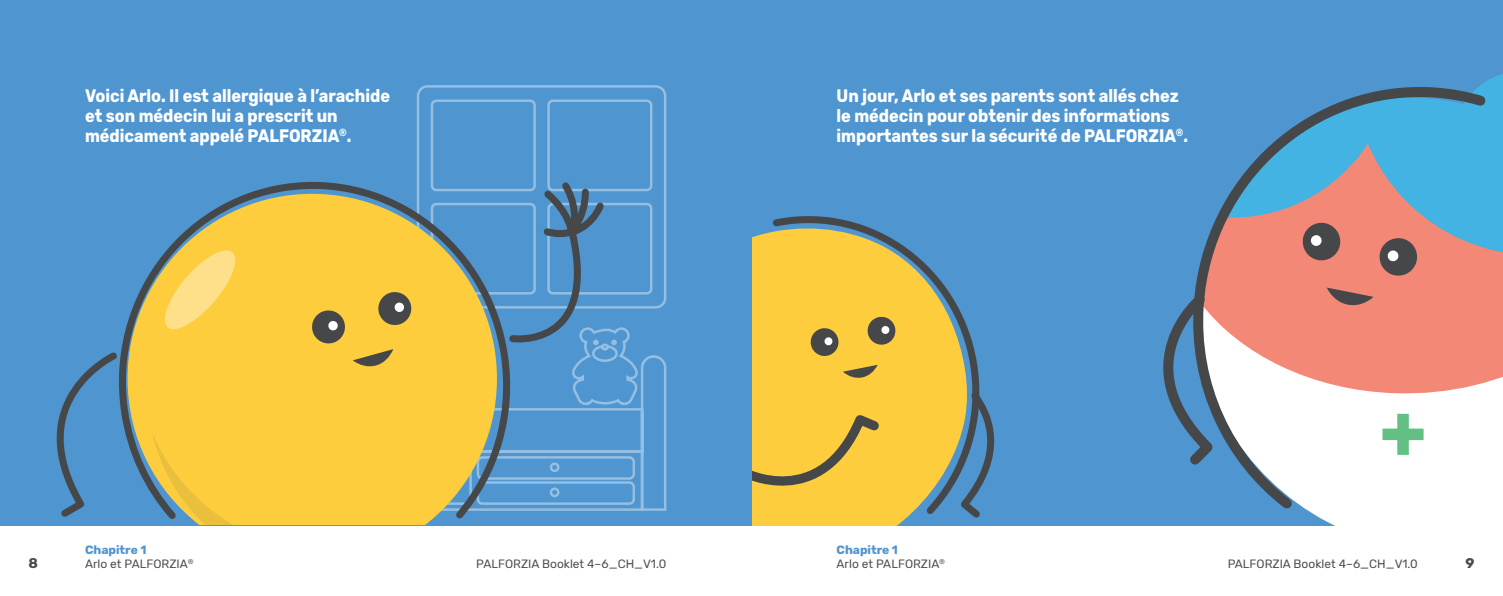
<style>
.page{position:relative;width:1503px;height:596px;background:#fff}
.page>*{position:absolute;margin:0;border:0;box-sizing:border-box;transform-origin:0 0}
.Dialogue_Main_Copy{font:700 18px/20px "Rubik";color:#fff;scale:.9 1}
.t1{font:700 14px "Rubik";color:#4b4c4d}
._12pt_Rubik_Regular{font:12px "Rubik";color:#4b4c4d}
._12pt_Rubik_Regular-2{font:700 12px "Rubik";color:#4f95d0}
</style>
<div class="page">
<div style="left:743px;top:0;width:759px;height:524px;background:#4f95d0"></div>
<svg style="left:1483px;top:74px;width:19px;height:18px"></svg>
<svg style="left:1318px;top:261px;width:184px;height:263px;background:#f9d9d4"></svg>
<div style="left:1492px;top:92px;width:10px;height:163px;background:#43b3e3"></div>
<div style="left:752px;top:233px;width:152px;height:291px;background:#fdcd3d"></div>
<svg style="left:1163px;top:299px;width:30px;height:165px"></svg>
<svg style="left:1193px;top:84px;width:299px;height:433px;background:#b4acb6"></svg>
<svg style="left:752px;top:407px;width:16px;height:105px;background:#ecc03e"></svg>
<svg style="left:768px;top:216px;width:211px;height:304px;background:#d2b954"></svg>
<svg style="left:954px;top:385px;width:41px;height:135px"></svg>
<div style="left:0;top:0;width:751px;height:524px;background:#4f95d0"></div>
<svg style="left:416px;top:85px;width:251px;height:224px"></svg>
<svg style="left:513px;top:355px;width:154px;height:156px"></svg>
<svg style="left:109px;top:172px;width:404px;height:353px"></svg>
<svg style="left:353px;top:349px;width:40px;height:18px"></svg>
<svg style="left:310px;top:308px;width:37px;height:37px"></svg>
<svg style="left:376px;top:290px;width:37px;height:36px"></svg>
<svg style="left:160px;top:248px;width:80px;height:82px;background:#f5d161"></svg>
<svg style="left:56px;top:349px;width:64px;height:173px"></svg>
<svg style="left:506px;top:176px;width:133px;height:230px"></svg>
<p class="Dialogue_Main_Copy" style="left:85px;top:86px;width:340px">Voici Arlo. Il est allergique à l’arachide et son médecin lui a prescrit un médicament appelé PALFORZIA<sup>®</sup>.</p>
<p class="Dialogue_Main_Copy" style="left:836px;top:86px;width:392px">Un jour, Arlo et ses parents sont allés chez le médecin pour obtenir des informations importantes sur la sécurité de PALFORZIA<sup>®</sup>.</p>
<p class="_12pt_Rubik_Regular-2" style="left:85px;top:542px;width:63px">Chapitre 1</p>
<p class="_12pt_Rubik_Regular" style="left:85px;top:556px;width:110px">Arlo et PALFORZIA<sup>®</sup></p>
<p class="_12pt_Rubik_Regular-2" style="left:836px;top:542px;width:63px">Chapitre 1</p>
<p class="_12pt_Rubik_Regular" style="left:836px;top:556px;width:110px">Arlo et PALFORZIA<sup>®</sup></p>
<p class="t1" style="left:28px;top:554px;width:11px">8</p>
<p class="_12pt_Rubik_Regular" style="left:476px;top:556px;width:192px">PALFORZIA Booklet 4–6_CH_V1.0</p>
<p class="_12pt_Rubik_Regular" style="left:1227px;top:556px;width:192px">PALFORZIA Booklet 4–6_CH_V1.0</p>
<p class="t1" style="left:1465px;top:554px;width:11px">9</p>
</div>
